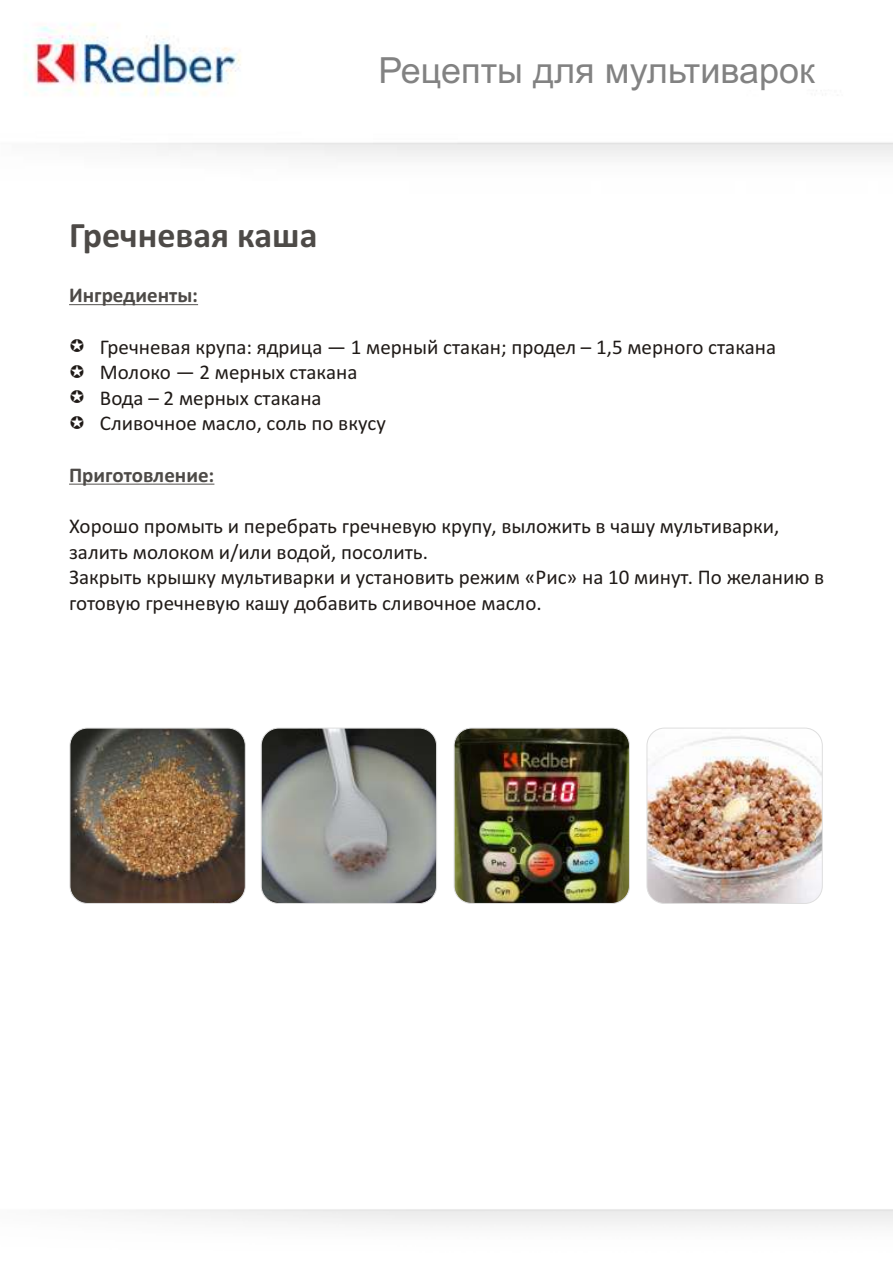
<style>
.page{position:relative;width:893px;height:1263px;background:#fff}
.page>*{position:absolute;margin:0;border:0;box-sizing:border-box;transform-origin:0 0}
.t1{font:36px "Arial";color:#828282}
.t2{font:700 36px "Calibri";color:#4d4a47}
.t3{font:21px/25.7px "Calibri";color:#1f1a17}
.t4{font:700 21px "Calibri";color:#4d4a47}
</style>
<div class="page">
<img style="left:24px;top:23px;width:869px;height:134px">
<hr style="left:69px;top:304px;width:129px;height:1px;background:#4d4a47">
<hr style="left:69px;top:484px;width:145px;height:1px;background:#4d4a47">
<img style="left:261px;top:728px;width:176px;height:175px;border-radius:18px">
<div style="left:261px;top:728px;width:176px;height:176px;border:1px solid #dedede;border-radius:18px"></div>
<img style="left:647px;top:729px;width:175px;height:174px;border-radius:18px">
<div style="left:646px;top:728px;width:177px;height:176px;border:1px solid #dedede;border-radius:18px"></div>
<img style="left:70px;top:728px;width:175px;height:175px;border-radius:18px">
<div style="left:70px;top:728px;width:176px;height:176px;border:1px solid #dedede;border-radius:18px"></div>
<img style="left:454px;top:728px;width:175px;height:175px;border-radius:18px">
<div style="left:454px;top:728px;width:176px;height:176px;border:1px solid #dedede;border-radius:18px"></div>
<h1 class="t2" style="left:69px;top:220px;width:250px">Гречневая каша</h1>
<p class="t4" style="left:69px;top:287px;width:131px">Ингредиенты:</p>
<h1 class="t1" style="left:378px;top:57px;width:438px">Рецепты для мультиварок</h1>
<p class="t3" style="left:100px;top:335px;width:678px">Гречневая крупа: ядрица — 1 мерный стакан; продел – 1,5 мерного стакана Молоко — 2 мерных стакана<br>Вода – 2 мерных стакана<br>Сливочное масло, соль по вкусу</p>
<p class="t4" style="left:69px;top:466px;width:147px">Приготовление:</p>
<p class="t3" style="left:69px;top:515px;width:757px">Хорошо промыть и перебрать гречневую крупу, выложить в чашу мультиварки, залить молоком и/или водой, посолить.<br>Закрыть крышку мультиварки и установить режим «Рис» на 10 минут. По желанию в готовую гречневую кашу добавить сливочное масло.</p>
</div>
